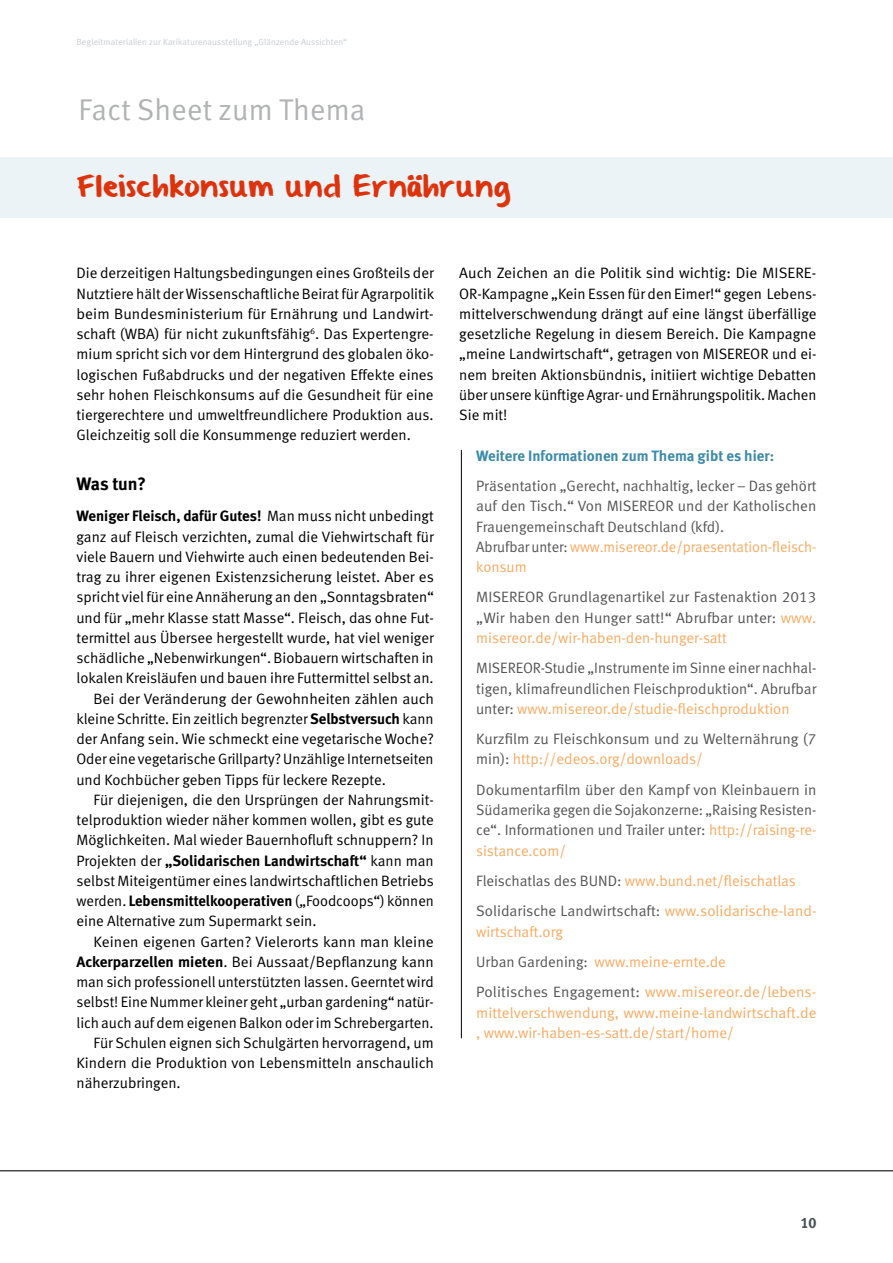
<style>
.page{position:relative;width:893px;height:1263px;background:#fff}
.page>*{position:absolute;margin:0;border:0;box-sizing:border-box;transform-origin:0 0}
.t1{font:30px "Meta Normal LF";letter-spacing:.01em;color:#b1b2b3}
.t2{font:24px "From Where You Are";letter-spacing:.035em;color:#dd330c}
.t3{font:18px "Meta Bold LF";letter-spacing:-.01em;color:#000}
.t4{font:15px/20.2px "Meta Normal LF";color:#000;text-align:justify}
.t5{font:15px/20.2px "Meta Normal LF";color:#565656}
.t6{font:15px/30.3px "Meta Normal LF";color:#f7ab63}
.t7{font:15px "Meta Bold LF";color:#000}
.t8{font:15px "Meta Bold LF";color:#3d8aa8}
.t9{font:15px "Meta Plus Bold Caps";color:#485155}
.t10{font:9px "Meta Plus Normal";letter-spacing:.01em;color:#c8ced2}
.s1{font-family:"Meta Normal LF"}
.s2{font-family:"Meta Bold LF"}
.s3{color:#f7ab63}
.s4{color:#565656}
</style>
<div class="page">
<div style="left:0;top:157px;width:893px;height:61px;background:#ebf3f7"></div>
<hr style="left:0;top:1170px;width:893px;height:1px;background:#000">
<hr style="left:461px;top:450px;width:1px;height:588px;background:#000">
<p class="t10" style="left:77px;top:37px;width:272px">Begleitmaterialien zur Karikaturenausstellung „Glänzende Aussichten“</p>
<h1 class="t1" style="left:79px;top:92px;width:288px">Fact Sheet zum Thema</h1>
<h2 class="t2" style="left:77px;top:175px;width:436px">Fleischkonsum und Ernährung</h2>
<p class="t4" style="left:77px;top:263px;width:359px;text-align:left">Die derzeitigen Haltungsbedingungen eines Großteils der Nutztiere hält der Wissenschaftliche Beiratfür Agrarpolitik beim Bundesministerium für Ernährung und Landwirt&shy;schaft (WBA) für nicht zukunftsfähig<sup>6</sup>. Das Expertengre&shy;mium spricht sich vor dem Hintergrund des globalen öko&shy;logischen Fußabdrucks und der negativen Effekte eines sehr hohen Fleischkonsums auf die Gesundheit für eine tiergerechtere und umweltfreundlichere Produktion aus.<br>Gleichzeitig soll die Konsummenge reduziert werden.</p>
<p class="t3" style="left:77px;top:473px;width:71px">Was tun?</p>
<p class="t7" style="left:77px;top:507px;width:359px">Weniger Fleisch, dafür Gutes! <span class="s1">Man muss nicht unbedingt</span></p>
<p class="t4" style="left:77px;top:526px;width:359px">ganz auf Fleisch verzichten, zumal die Viehwirtschaft für</p>
<p class="t4" style="left:77px;top:546px;width:359px">viele Bauern und Viehwirte auch einen bedeutenden Bei-</p>
<p class="t4" style="left:77px;top:567px;width:359px">trag zu ihrer eigenen Existenzsicherung leistet. Aber es</p>
<p class="t4" style="left:77px;top:587px;width:359px">spricht viel für eine Annäherung an den „Sonntagsbraten“</p>
<p class="t4" style="left:77px;top:607px;width:359px">und für „mehr Klasse statt Masse“. Fleisch, das ohne Fut-</p>
<p class="t4" style="left:77px;top:627px;width:359px">termittel aus Übersee hergestellt wurde, hat viel weniger</p>
<p class="t4" style="left:77px;top:648px;width:359px">schädliche „Nebenwirkungen“. Biobauern wirtschaften in</p>
<p class="t4" style="left:77px;top:668px;width:357px">lokalen Kreisläufen und bauen ihre Futtermittel selbst an.</p>
<p class="t4" style="left:94px;top:688px;width:342px">Bei der Veränderung der Gewohnheiten zählen auch</p>
<p class="t4" style="left:77px;top:708px;width:359px">kleine Schritte. Ein zeitlich begrenzter <span class="s2">Selbstversuch</span> kann</p>
<p class="t4" style="left:77px;top:729px;width:359px">der Anfang sein. Wie schmeckt eine vegetarische Woche?</p>
<p class="t4" style="left:77px;top:749px;width:359px">Oder eine vegetarische Grillparty? Unzählige Internetseiten</p>
<p class="t4" style="left:77px;top:769px;width:309px">und Kochbücher geben Tipps für leckere Rezepte.</p>
<p class="t4" style="left:94px;top:789px;width:342px">Für diejenigen, die den Ursprüngen der Nahrungsmit-</p>
<p class="t4" style="left:77px;top:810px;width:359px">telproduktion wieder näher kommen wollen, gibt es gute</p>
<p class="t4" style="left:77px;top:830px;width:359px">Möglichkeiten. Mal wieder Bauernhofluft schnuppern? In</p>
<p class="t7" style="left:77px;top:851px;width:359px"><span class="s1">Projekten der</span> „Solidarischen Landwirtschaft“ <span class="s1">kann man</span></p>
<p class="t4" style="left:77px;top:870px;width:359px">selbst Miteigentümer eines landwirtschaftlichen Betriebs werden. <span class="s2">Lebensmittelkooperativen</span> („Foodcoops“) können eine Alternative zum Supermarkt sein.</p>
<p class="t4" style="left:94px;top:931px;width:342px">Keinen eigenen Garten? Vielerorts kann man kleine</p>
<p class="t4" style="left:77px;top:951px;width:359px"><span class="s2">Ackerparzellen mieten</span>. Bei Aussaat/Bepflanzung kann</p>
<p class="t4" style="left:77px;top:972px;width:359px">man sich professionell unterstützten lassen. Geerntet wird</p>
<p class="t4" style="left:77px;top:992px;width:359px">selbst! Eine Nummer kleiner geht „urban gardening“ natür-</p>
<p class="t4" style="left:77px;top:1012px;width:357px">lich auch auf dem eigenen Balkon oder im Schrebergarten.</p>
<p class="t4" style="left:94px;top:1032px;width:342px">Für Schulen eignen sich Schulgärten hervorragend, um</p>
<p class="t4" style="left:77px;top:1053px;width:359px">Kindern die Produktion von Lebensmitteln anschaulich</p>
<p class="t4" style="left:77px;top:1073px;width:104px">näherzubringen.</p>
<p class="t4" style="left:459px;top:263px;width:359px">Auch Zeichen an die Politik sind wichtig: Die MISERE-OR-Kampagne „Kein Essen für den Eimer!“ gegen Lebens&shy;mittelverschwendung drängt auf eine längst überfällige gesetzliche Regelung in diesem Bereich. Die Kampagne „meine Landwirtschaft“, getragen von MISEREOR und ei&shy;nem breiten Aktionsbündnis, initiiert wichtige Debatten über unsere künftige Agrar- und Ernährungspolitik. Machen Sie mit!</p>
<p class="t8" style="left:476px;top:446px;width:299px">Weitere Informationen zum Thema gibt es hier:</p>
<p class="t5" style="left:476px;top:475px;width:342px">Präsentation „Gerecht, nachhaltig, lecker – Das gehört auf den Tisch.“ Von Misereor</p>
<p class="t5" style="left:476px;top:496px;width:342px;text-indent:202px">und der Katholischen<br>Frauengemeinschaft Deutschland (kfd).<br>Abrufbar unter: <span class="s3">www.misereor.de/praesentation-fleisch&shy;konsum</span></p>
<p class="t5" style="left:476px;top:587px;width:21px">Misereor</p>
<p class="t5" style="left:476px;top:587px;width:342px;text-indent:72px">Grundlagenartikel zur Fastenaktion 2013 „Wir haben den Hunger satt!“ Abrufbar unter: <span class="s3">www. misereor.de/wir-haben-den-hunger-satt</span></p>
<p class="t5" style="left:476px;top:658px;width:21px">Misereor</p>
<p class="t5" style="left:476px;top:658px;width:342px;text-align:justify;text-indent:65px">-Studie „Instrumente im Sinne einer nachhal&shy;tigen, klimafreundlichen Fleischproduktion“. Abrufbar unter: <span class="s3">www.misereor.de/studie-fleischproduktion</span></p>
<p class="t5" style="left:476px;top:729px;width:342px">Kurzfilm zu Fleischkonsum und zu Welternährung (7 min): <span class="s3">http://edeos.org/downloads/</span></p>
<p class="t5" style="left:476px;top:779px;width:342px;text-align:justify">Dokumentarfilm über den Kampf von Kleinbauern in Südamerika gegen die Sojakonzerne: „Raising Resisten&shy;ce“. Informationen und Trailer unter: <span class="s3">http://raising-re&shy;sistance.com/</span></p>
<p class="t5" style="left:476px;top:865px;width:342px;line-height:30.5px">Fleischatlas des BUND: <span class="s3">www.bund.net/fleischatlas<br></span>Solidarische Landwirtschaft: <span class="s3">www.solidarische-land-</span></p>
<p class="t6" style="left:476px;top:916px;width:342px">wirtschaft.org<br><span class="s4">Urban Gardening:</span> www.meine-ernte.de<br><span class="s4">Politisches Engagement:</span> www.misereor.de/lebens-</p>
<p class="t6" style="left:476px;top:1002px;width:342px;line-height:20.2px">mittelverschwendung, www.meine-landwirtschaft.de , www.wir-haben-es-satt.de/start/home/</p>
<p class="t9" style="left:800px;top:1214px;width:18px">10</p>
</div>
